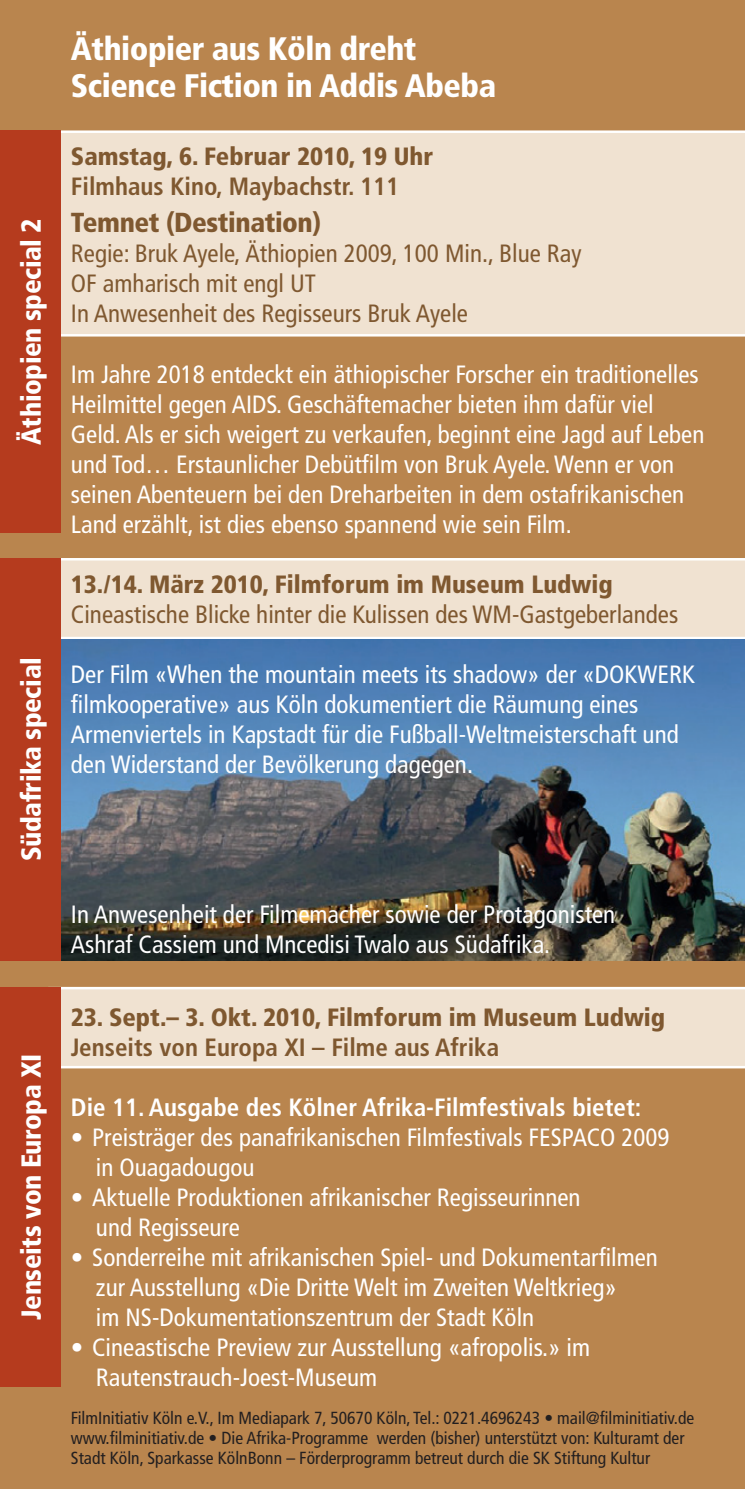
<style>
.page{position:relative;width:745px;height:1489px;background:#fff}
.page>*{position:absolute;margin:0;border:0;box-sizing:border-box;transform-origin:0 0}
.t1{font:900 condensed 32.5px/37.5px "Frutiger";letter-spacing:-.015em;color:#fff}
.t2{font:900 condensed 27.5px "Frutiger";letter-spacing:-.015em;color:#fff}
.t3{font:900 condensed 27.5px "Frutiger";letter-spacing:-.015em;color:#7f5830}
.t4{font:condensed 25px/30px "Frutiger";color:#fff}
.t5{font:condensed 25px/30px "Frutiger";color:#7f5830}
.t6{font:900 condensed 25px "Frutiger";color:#7f5830}
.t7{font:700 condensed 25px "Frutiger";color:#7f5830}
.t8{font:700 condensed 25px "Frutiger";color:#fff}
.t9{font:condensed 17.5px/20px "Frutiger";color:#231f20}
</style>
<div class="page">
<div style="left:0;top:0;width:744px;height:1488px;background:#b9854e"></div>
<div style="left:60px;top:130px;width:684px;height:206px;background:#f0e2d1"></div>
<div style="left:60px;top:558px;width:684px;height:81px;background:#f0e2d1"></div>
<svg style="left:60px;top:986px;width:684px;height:82px;background:#f0e2d1"></svg>
<img style="left:60px;top:639px;width:684px;height:321px">
<div style="left:0;top:130px;width:60px;height:403px;background:#b53b1e"></div>
<div style="left:0;top:558px;width:60px;height:402px;background:#b53b1e"></div>
<div style="left:0;top:986px;width:60px;height:399px;background:#b53b1e"></div>
<p class="t2" style="left:15px;top:445px;width:228px;rotate:-90deg">Äthiopien special 2</p>
<p class="t2" style="left:15px;top:861px;width:205px;rotate:-90deg">Südafrika special</p>
<p class="t2" style="left:15px;top:1319px;width:267px;rotate:-90deg">Jenseits von Europa XI</p>
<h1 class="t1" style="left:71px;top:30px;width:426px">Äthiopier aus Köln dreht<br>Science Fiction in Addis Abeba</h1>
<p class="t6" style="left:71px;top:141px;width:363px">Samstag, 6. Februar 2010, 19 Uhr</p>
<p class="t7" style="left:71px;top:171px;width:329px">Filmhaus Kino, Maybachstr. 111</p>
<p class="t3" style="left:71px;top:206px;width:251px">Temnet (Destination)</p>
<p class="t5" style="left:71px;top:239px;width:512px">Regie: Bruk Ayele, Äthiopien 2009, 100 Min., Blue Ray<br>OF amharisch mit engl UT<br>In Anwesenheit des Regisseurs Bruk Ayele</p>
<p class="t4" style="left:71px;top:359px;width:634px">Im Jahre 2018 entdeckt ein äthiopischer Forscher ein traditionelles Heilmittel gegen AIDS. Geschäftemacher bieten ihm dafür viel Geld. Als er sich weigert zu verkaufen, beginnt eine Jagd auf Leben und Tod… Erstaunlicher Debütfilm von Bruk Ayele. Wenn er von seinen Abenteuern bei den Dreharbeiten in dem ostafrikanischen Land erzählt, ist dies ebenso spannend wie sein Film.</p>
<p class="t6" style="left:71px;top:569px;width:543px">13./14. März 2010, Filmforum im Museum Ludwig</p>
<p class="t5" style="left:71px;top:599px;width:608px">Cineastische Blicke hinter die Kulissen des WM-Gastgeberlandes</p>
<p class="t4" style="left:71px;top:659px;width:625px">Der Film «When the mountain meets its shadow» der «DOKWERK filmkooperative» aus Köln dokumentiert die Räumung eines Armenviertels in Kapstadt für die Fußball-Weltmeisterschaft und den Widerstand der Bevölkerung dagegen.</p>
<p class="t4" style="left:71px;top:899px;width:545px">In Anwesenheit der Filmemacher sowie der Protagonisten<br>Ashraf Cassiem und Mncedisi Twalo aus Südafrika.</p>
<p class="t6" style="left:71px;top:1002px;width:595px">23. Sept.– 3. Okt. 2010, Filmforum im Museum Ludwig</p>
<p class="t7" style="left:71px;top:1032px;width:429px">Jenseits von Europa XI – Filme aus Afrika</p>
<p class="t8" style="left:71px;top:1092px;width:571px">Die 11. Ausgabe des Kölner Afrika-Filmfestivals bietet:</p>
<p class="t4" style="left:96px;top:1122px;width:574px;text-indent:-25px">• Preisträger des panafrikanischen Filmfestivals FESPACO 2009 in Ouagadougou</p>
<p class="t4" style="left:96px;top:1182px;width:486px;text-indent:-25px">• Aktuelle Produktionen afrikanischer Regisseurinnen und Regisseure</p>
<p class="t4" style="left:96px;top:1242px;width:563px;text-indent:-25px">• Sonderreihe mit afrikanischen Spiel- und Dokumentarfilmen zur Ausstellung «Die Dritte Welt im Zweiten Weltkrieg»<br>im NS-Dokumentationszentrum der Stadt Köln</p>
<p class="t4" style="left:96px;top:1332px;width:495px;text-indent:-25px">• Cineastische Preview zur Ausstellung «afropolis.» im<br>Rautenstrauch-Joest-Museum</p>
<p class="t9" style="left:71px;top:1407px;width:624px">FilmInitiativ Köln e.V., Im Mediapark 7, 50670 Köln, Tel.: 0221.4696243 • mail@filminitiativ.de www.filminitiativ.de • Die Afrika-Programme werden (bisher) unterstützt von: Kulturamt der<br>Stadt Köln, Sparkasse KölnBonn – Förderprogramm betreut durch die SK Stiftung Kultur</p>
</div>
